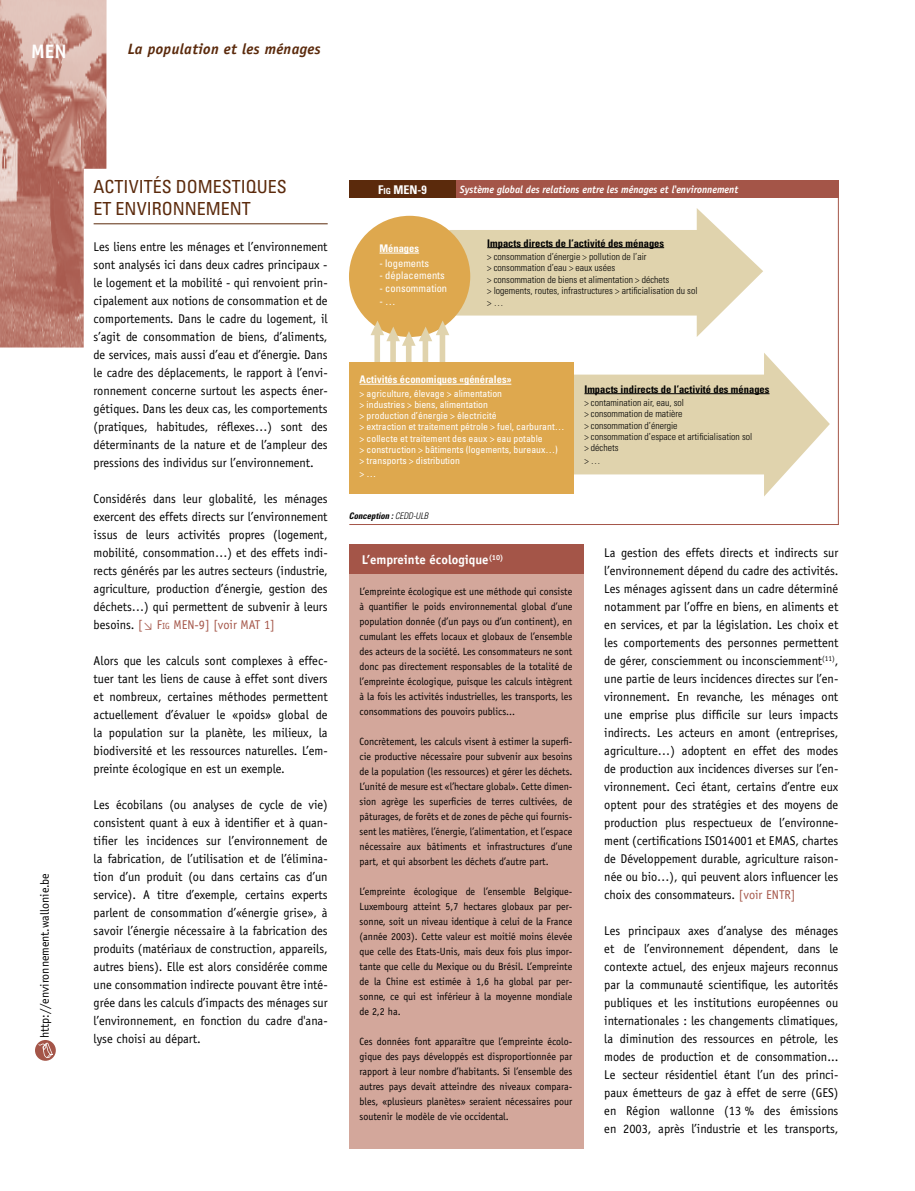
<style>
.page{position:relative;width:915px;height:1191px;background:#fff}
.page>*{position:absolute;margin:0;border:0;box-sizing:border-box;transform-origin:0 0}
.t1{font:700 19.5px "Officina Sans";color:#fff}
.t2{font:condensed 18px/21.6px "Univers";color:#5b2a0c}
.t3{font:italic 700 15px "Officina Sans";letter-spacing:.02em;color:#5b2a0c}
.t4{font:12.75px/18px "Officina Sans";color:#000;text-align:justify}
.t5{font:700 12.75px "Officina Sans";color:#fff}
.t6{font:12px "Officina Sans";color:#000}
.t7{font:700 condensed 12px "Univers";color:#fff}
.t8{font:10.5px/15px "Officina Sans";color:#000;text-align:justify;scale:.95 1}
.t9{font:700 condensed 10.5px "Univers";color:#000}
.t10{font:italic 700 10.5px "Officina Sans";color:#fff;scale:.95 1}
.t11{font:700 condensed 10.5px "Univers";color:#fff}
.t12{font:condensed 10.5px "Univers";color:#fff}
.t13{font:300 condensed 9.75px/11.4px "Univers";color:#000}
.t14{font:condensed 9.75px/11.2px "Univers";color:#fff}
.t15{font:italic 700 condensed 9px "Univers";color:#000}
.s1{color:#a45548}
.s2{font-family:"DIN Regular Italic Exp";font-size:10.5px;color:#a45548}
.s3{font-size:8.85px;color:#a45548}
.s4{font-size:8.4px}
.s5{font-weight:300}
</style>
<div class="page">
<img style="left:0;top:0;width:106px;height:347px">
<div style="left:35px;top:1040px;width:21px;height:20px;background:#a45548;border-radius:50%"></div>
<svg style="left:38px;top:1042px;width:15px;height:16px"></svg>
<hr style="left:94px;top:223px;width:233px;height:1px;background:#5b2a0c">
<div style="left:349px;top:181px;width:489px;height:17px;background:#a45548"></div>
<div style="left:349px;top:181px;width:106px;height:17px;background:#5b2a0c"></div>
<div style="left:349px;top:216px;width:121px;height:121px;background:#dea84e;border-radius:50%"></div>
<svg style="left:573px;top:353px;width:256px;height:143px;fill:#e0d3ad"></svg>
<hr style="left:584px;top:393px;width:185px;height:1px;background:#000">
<svg style="left:370px;top:208px;width:393px;height:156px"></svg>
<div style="left:349px;top:362px;width:224px;height:132px;background:#dea84e"></div>
<hr style="left:359px;top:384px;width:152px;height:1px;background:#fff">
<div style="left:349px;top:544px;width:234px;height:604px;background:#d3a79b"></div>
<div style="left:349px;top:544px;width:234px;height:30px;background:#a45548"></div>
<h1 class="t1" style="left:31px;top:39px;width:12px">MEN</h1>
<p class="t3" style="left:128px;top:40px;width:194px">La population et les ménages</p>
<p class="t6" style="left:38px;top:1038px;width:167px;rotate:-90deg">http://environnement.wallonie.be</p>
<h2 class="t2" style="left:94px;top:176px;width:195px">Activités d omesti ques et environneme</h2>
<h2 class="t2" style="left:230px;top:197px;width:23px">nt</h2>
<p class="t4" style="left:94px;top:237px;width:235px">Les liens entre les ménages et l’environnement sont analysés ici dans deux cadres principaux - le logement et la mobilité - qui renvoient prin&shy;cipalement aux notions de consommation et de comportements. Dans le cadre du logement, il s’agit de consommation de biens, d’aliments, de services, mais aussi d’eau et d’énergie. Dans le cadre des déplacements, le rapport à l’envi&shy;ronnement concerne surtout les aspects éner&shy;gétiques. Dans les deux cas, les comportements (pratiques, habitudes, réflexes…) sont des déterminants de la nature et de l’ampleur des pressions des individus sur l’environnement.</p>
<p class="t4" style="left:94px;top:489px;width:235px">Considérés dans leur globalité, les ménages exercent des effets directs sur l’environnement issus de leurs activités propres (logement, mobilité, consommation…) et des effets indi&shy;rects générés par les autres secteurs (industrie, agriculture, production d’énergie, gestion des déchets…) qui permettent de subvenir à leurs besoins. <span class="s1">[</span><span class="s2">u</span> <span class="s1">F</span><span class="s3">ig</span> <span class="s1">MEN-9] [voir MAT 1]</span></p>
<p class="t4" style="left:94px;top:651px;width:235px">Alors que les calculs sont complexes à effec&shy;tuer tant les liens de cause à effet sont divers et nombreux, certaines méthodes permettent actuellement d’évaluer le «poids» global de la population sur la planète, les milieux, la biodiversité et les ressources naturelles. L’em&shy;preinte écologique en est un exemple.</p>
<p class="t4" style="left:94px;top:795px;width:235px">Les écobilans (ou analyses de cycle de vie) consistent quant à eux à identifier et à quan&shy;tifier les incidences sur l’environnement de la fabrication, de l’utilisation et de l’élimina&shy;tion d’un produit (ou dans certains cas d’un service). A titre d’exemple, certains experts parlent de consommation d’«énergie grise», à savoir l’énergie nécessaire à la fabrication des produits (matériaux de construction, appareils, autres biens). Elle est alors considérée comme une consommation indirecte pouvant être inté&shy;grée dans les calculs d’impacts des ménages sur l’environnement, en fonction du cadre d'ana&shy;lyse choisi au départ.</p>
<p class="t7" style="left:378px;top:182px;width:50px">F<span class="s4">ig</span> MEN-9</p>
<p class="t10" style="left:460px;top:183px;width:294px">Système global des relations entre les ménages et l'environnement</p>
<p class="t11" style="left:379px;top:242px;width:41px">Ménages</p>
<p class="t12" style="left:379px;top:256px;width:51px">- logements</p>
<p class="t12" style="left:379px;top:269px;width:67px">- déplacements</p>
<p class="t12" style="left:379px;top:282px;width:69px">- consommation</p>
<p class="t12" style="left:379px;top:294px;width:18px">- …</p>
<p class="t9" style="left:487px;top:236px;width:178px">Impacts directs de l’activité des ménages</p>
<p class="t13" style="left:487px;top:251px;width:212px">&gt; consommation d’énergie &gt; pollution de l’air<br>&gt; consommation d’eau &gt; eaux usées<br>&gt; consommation de biens et alimentation &gt; déchets<br>&gt; logements, routes, infrastructures &gt; artificialisation du sol &gt; …</p>
<p class="t11" style="left:359px;top:373px;width:153px">Activités économiques «générales»</p>
<p class="t14" style="left:359px;top:387px;width:206px">&gt; agriculture, élevage &gt; alimentation<br>&gt; industries &gt; biens, alimentation<br>&gt; production d’énergie &gt; électricité<br>&gt; extraction et traitement pétrole &gt; fuel, carburant… &gt; collecte et traitement des eaux &gt; eau potable<br>&gt; construction &gt; bâtiments (logements, bureaux…) &gt; transports &gt; distribution</p>
<p class="t14" style="left:359px;top:467px;width:18px">&gt; …</p>
<p class="t9" style="left:584px;top:382px;width:186px">Impacts indirects de l’activité des ménages</p>
<p class="t13" style="left:584px;top:397px;width:169px">&gt; contamination air, eau, sol<br>&gt; consommation de matière<br>&gt; consommation d’énergie<br>&gt; consommation d’espace et artificialisation sol &gt; déchets</p>
<p class="t13" style="left:584px;top:454px;width:18px">&gt; …</p>
<p class="t15" style="left:349px;top:510px;width:81px">Conception : <span class="s5">CEDD-ULB</span></p>
<p class="t5" style="left:361px;top:552px;width:143px">L’empreinte écologique<sup>(10)</sup></p>
<p class="t8" style="left:359px;top:584px;width:225px">L’empreinte écologique est une méthode qui consiste à quantifier le poids environnemental global d’une population donnée (d’un pays ou d’un continent), en cumulant les effets locaux et globaux de l’ensemble des acteurs de la société. Les consommateurs ne sont donc pas directement responsables de la totalité de l’empreinte écologique, puisque les calculs intègrent à la fois les activités industrielles, les transports, les consommations des pouvoirs publics...</p>
<p class="t8" style="left:359px;top:734px;width:225px">Concrètement, les calculs visent à estimer la superfi&shy;cie productive nécessaire pour subvenir aux besoins de la population (les ressources) et gérer les déchets.<br>L’unité de mesure est «l’hectare global». Cette dimen&shy;sion agrège les superficies de terres cultivées, de pâturages, de forêts et de zones de pêche qui fournis&shy;sent les matières, l’énergie, l’alimentation, et l’espace nécessaire aux bâtiments et infrastructures d’une part, et qui absorbent les déchets d’autre part.</p>
<p class="t8" style="left:359px;top:884px;width:225px">L’empreinte écologique de l’ensemble Belgique-Luxembourg atteint 5,7 hectares globaux par per&shy;sonne, soit un niveau identique à celui de la France (année 2003). Cette valeur est moitié moins élevée que celle des Etats-Unis, mais deux fois plus impor&shy;tante que celle du Mexique ou du Brésil. L’empreinte de la Chine est estimée à 1,6 ha global par per&shy;sonne, ce qui est inférieur à la moyenne mondiale de 2,2 ha.</p>
<p class="t8" style="left:359px;top:1034px;width:225px">Ces données font apparaître que l’empreinte écolo&shy;gique des pays développés est disproportionnée par rapport à leur nombre d’habitants. Si l’ensemble des autres pays devait atteindre des niveaux compara&shy;bles, «plusieurs planètes» seraient nécessaires pour soutenir le modèle de vie occidental.</p>
<p class="t4" style="left:604px;top:543px;width:235px">La gestion des effets directs et indirects sur l’environnement dépend du cadre des activités.<br>Les ménages agissent dans un cadre déterminé notamment par l’offre en biens, en aliments et en services, et par la législation. Les choix et les comportements des personnes permettent de gérer, consciemment ou inconsciemment<sup>(11)</sup>, une partie de leurs incidences directes sur l’en&shy;vironnement. En revanche, les ménages ont une emprise plus difficile sur leurs impacts indirects. Les acteurs en amont (entreprises, agriculture…) adoptent en effet des modes de production aux incidences diverses sur l’en&shy;vironnement. Ceci étant, certains d’entre eux optent pour des stratégies et des moyens de production plus respectueux de l’environne&shy;ment (certifications ISO14001 et EMAS, chartes de Développement durable, agriculture raison&shy;née ou bio…), qui peuvent alors influencer les choix des consommateurs. <span class="s1">[voir ENTR]</span></p>
<p class="t4" style="left:604px;top:921px;width:235px">Les principaux axes d’analyse des ménages et de l’environnement dépendent, dans le contexte actuel, des enjeux majeurs reconnus par la communauté scientifique, les autorités publiques et les institutions européennes ou internationales : les changements climatiques, la diminution des ressources en pétrole, les modes de production et de consommation...<br>Le secteur résidentiel étant l’un des princi&shy;paux émetteurs de gaz à effet de serre (GES) en Région wallonne (13 % des émissions en 2003, après l’industrie et les transports,</p>
</div>
